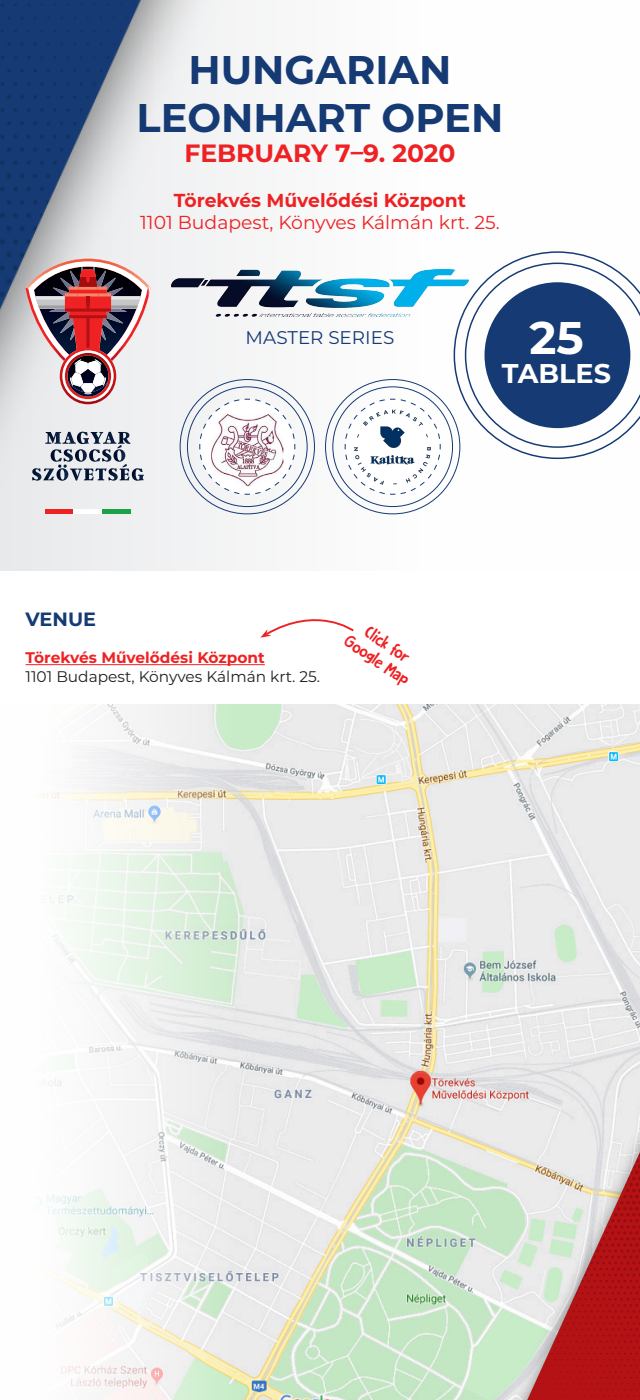
<style>
.page{position:relative;width:640px;height:1400px;background:#fff}
.page>*{position:absolute;margin:0;border:0;box-sizing:border-box;transform-origin:0 0}
.t1{font:700 45.7px "Montserrat";color:#fff}
.t2{font:700 40px "Montserrat";color:#153a74}
.t3{font:700 27.1px "Montserrat";color:#fff}
.t4{font:700 25px "Montserrat";color:#ee2123}
.t5{font:700 19.2px "Montserrat";color:#153a74}
.t6{font:18.8px "Montserrat";color:#ee2123}
.t7{font:700 18.8px "Montserrat";color:#ee2123}
.t8{font:18.4px "Montserrat";color:#153a74}
.t9{font:15.6px "DK Butterfly Ball";color:#ee2123}
.t10{font:15.4px/18.5px "Montserrat";color:#231f20}
.s1{font-weight:700;color:#ee2123}
</style>
<div class="page">
<img style="left:40px;top:704px;width:600px;height:696px">
<svg style="left:291px;top:398px;width:5px;height:97px"></svg>
<svg style="left:344px;top:398px;width:97px;height:97px"></svg>
<img style="left:291px;top:270px;width:163px;height:46px">
<svg style="left:454px;top:251px;width:151px;height:208px"></svg>
<svg style="left:465px;top:263px;width:175px;height:185px"></svg>
<div style="left:485px;top:282px;width:145px;height:146px;background:#153a74;border-radius:50%"></div>
<img style="left:0;top:0;width:291px;height:570px">
<svg style="left:26px;top:259px;width:124px;height:145px"></svg>
<svg style="left:32px;top:432px;width:112px;height:49px;background:#acb1bb"></svg>
<hr style="left:46px;top:509px;width:28px;height:4px;background:#ee2123">
<hr style="left:74px;top:509px;width:28px;height:4px;background:#fff">
<hr style="left:102px;top:509px;width:28px;height:4px;background:#1aa249">
<img style="left:26px;top:259px;width:123px;height:29px">
<img style="left:444px;top:1124px;width:196px;height:276px">
<hr style="left:26px;top:664px;width:239px;height:1px;background:#ee2123">
<svg style="left:260px;top:619px;width:94px;height:19px"></svg>
<p class="t2" style="left:188px;top:41px;width:265px">HUNGARIAN</p>
<p class="t2" style="left:137px;top:89px;width:368px">LEONHART OPEN</p>
<p class="t4" style="left:184px;top:135px;width:273px">FEBRUARY 7–9. 2020</p>
<p class="t7" style="left:174px;top:187px;width:294px">Törekvés Művelődési Központ</p>
<p class="t6" style="left:140px;top:210px;width:361px">1101 Budapest, Könyves Kálmán krt. 25.</p>
<p class="t8" style="left:246px;top:325px;width:150px">MASTER SERIES</p>
<p class="t1" style="left:529px;top:305px;width:56px">25</p>
<p class="t3" style="left:502px;top:354px;width:111px">TABLES</p>
<p class="t5" style="left:26px;top:606px;width:72px">VENUE</p>
<p class="t10" style="left:26px;top:648px;width:296px"><span class="s1">Törekvés Művelődési Központ<br></span>1101 Budapest, Könyves Kálmán krt. 25.</p>
<p class="t9" style="left:373px;top:621px;width:52px;rotate:34deg">Click for</p>
<p class="t9" style="left:352px;top:630px;width:77px;rotate:34deg">Google Map</p>
</div>
